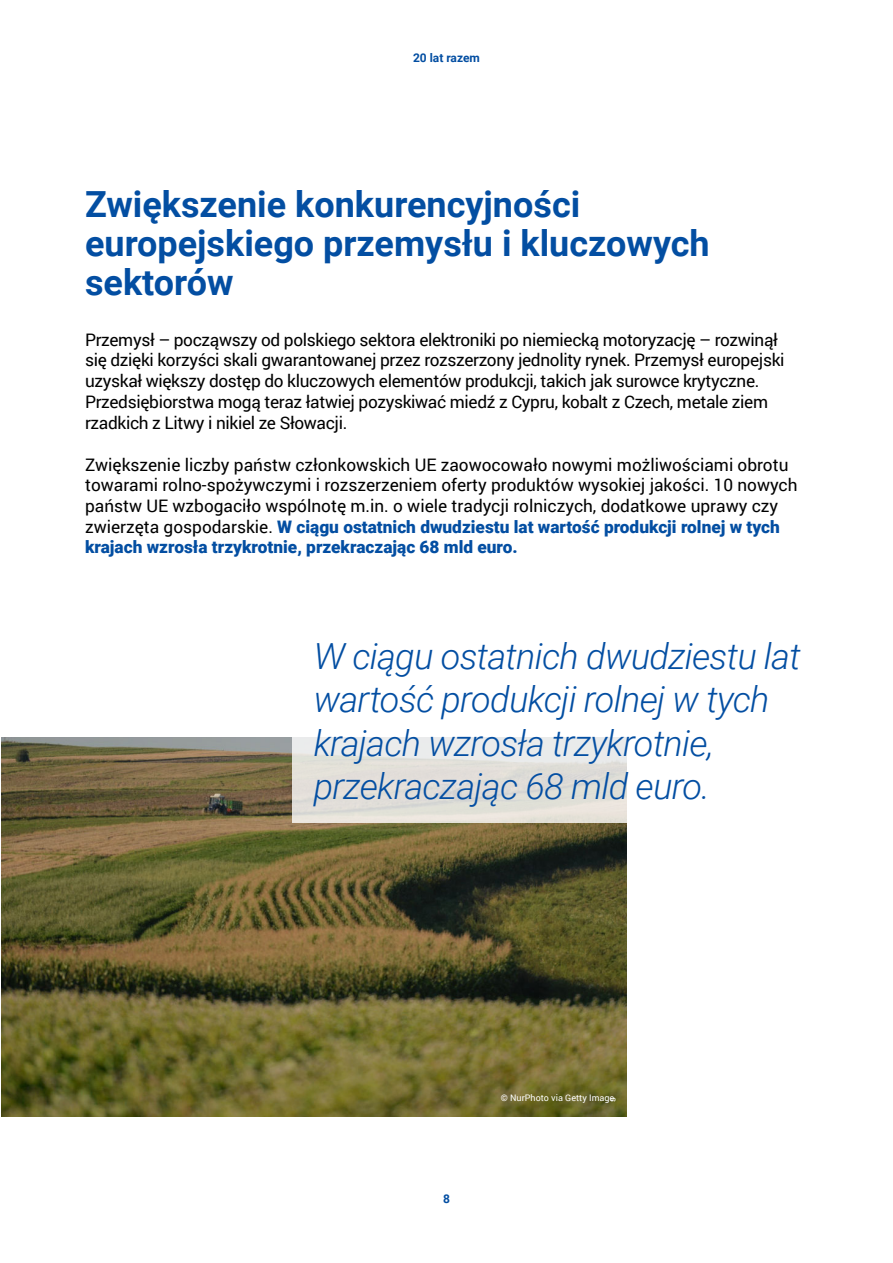
<style>
.page{position:relative;width:893px;height:1263px;background:#fff}
.page>*{position:absolute;margin:0;border:0;box-sizing:border-box;transform-origin:0 0}
.t1{font:italic 300 36px/43.2px "Roboto";letter-spacing:-.02em;color:#034ea2}
.Title_3__H3{font:700 36px/39px "Roboto";color:#034ea2}
.Body_text{font:17.25px/20.7px "Roboto";color:#000}
.body_text_-20{font:17.25px/20.7px "Roboto";letter-spacing:-.02em;color:#000}
.t2{font:700 12px "Roboto";color:#034ea2}
.t3{font:9px "Roboto";color:#fff}
.s1{font-weight:900;color:#034ea2}
</style>
<div class="page">
<img style="left:2px;top:738px;width:625px;height:378px">
<svg style="left:292px;top:737px;width:335px;height:86px;background:#e3e2dd"></svg>
<p class="t2" style="left:413px;top:50px;width:68px">20 lat razem</p>
<h3 class="Title_3__H3" style="left:85px;top:184px;width:626px">Zwiększenie konkurencyjności europejskiego przemysłu i kluczowych sektorów</h3>
<p class="body_text_-20" style="left:85px;top:329px;width:701px">Przemysł – począwszy od polskiego sektora elektroniki po niemiecką motoryzację – rozwinął się dzięki korzyści skali gwarantowanej przez rozszerzony jednolity rynek. Przemysł europejski uzyskał większy dostęp do kluczowych elementów produkcji, takich jak surowce krytyczne.<br>Przedsiębiorstwa mogą teraz łatwiej pozyskiwać miedź z Cypru, kobalt z Czech, metale ziem rzadkich z Litwy i nikiel ze Słowacji.</p>
<p class="Body_text" style="left:85px;top:453px;width:714px">Zwiększenie liczby państw członkowskich UE zaowocowało nowymi możliwościami obrotu towarami rolno-spożywczymi i rozszerzeniem oferty produktów wysokiej jakości. 10 nowych państw UE wzbogaciło wspólnotę m.in. o wiele tradycji rolniczych, dodatkowe uprawy czy zwierzęta gospodarskie. <span class="s1">W ciągu ostatnich dwudziestu lat wartość produkcji rolnej w tych krajach wzrosła trzykrotnie, przekraczając 68 mld euro.</span></p>
<h1 class="t1" style="left:314px;top:633px;width:489px">W ciągu ostatnich dwudziestu lat wartość produkcji rolnej w tych krajach wzrosła trzykrotnie, przekraczając 68 mld euro.</h1>
<p class="t2" style="left:443px;top:1190px;width:8px">8</p>
<p class="t3" style="left:501px;top:1092px;width:115px">© NurPhoto via Getty Image</p>
<p class="t3" style="left:606px;top:1102px;width:6px;rotate:-90deg">s</p>
</div>
